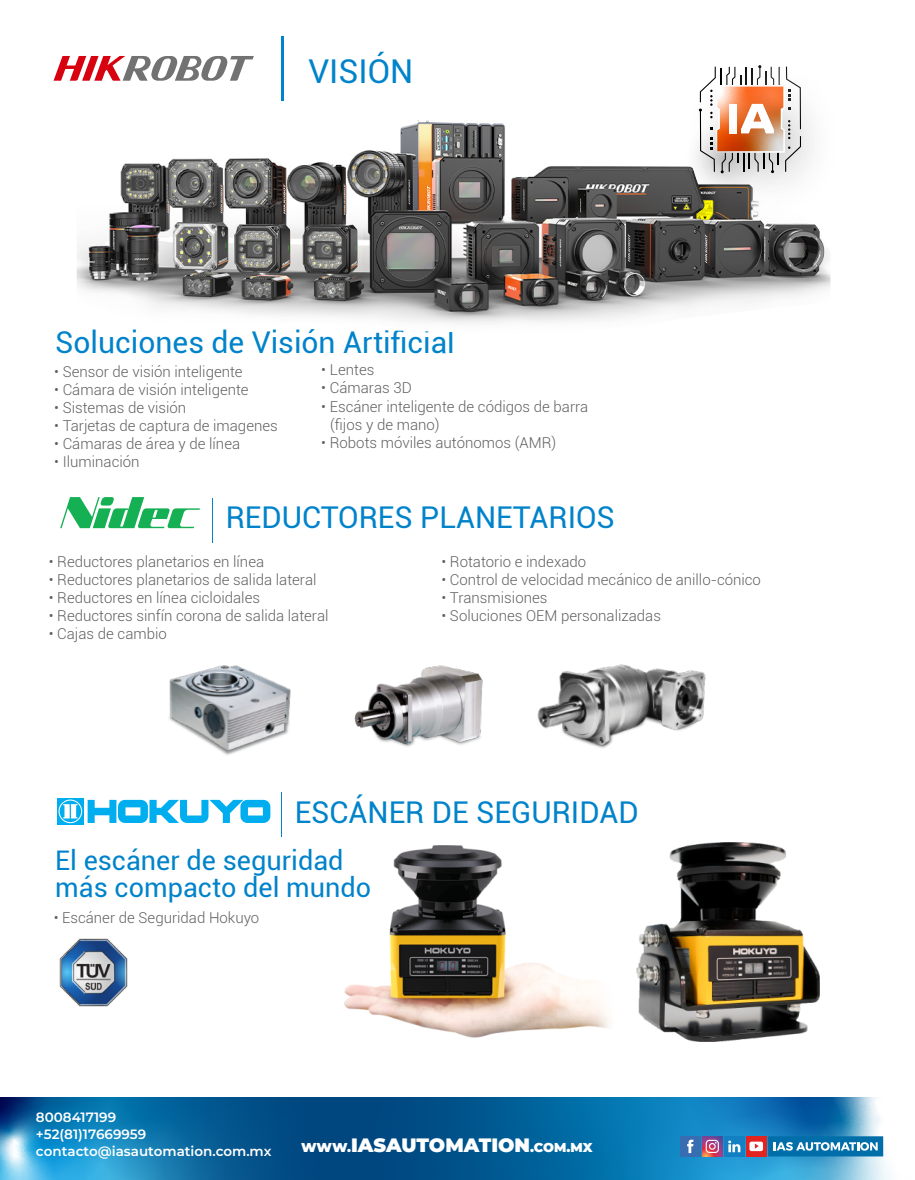
<style>
.page{position:relative;width:915px;height:1180px;background:#fff}
.page>*{position:absolute;margin:0;border:0;box-sizing:border-box;transform-origin:0 0}
.t1{font:32.85px "Roboto";color:#0083ca}
.t2{font:30px "Roboto";color:#0083ca}
.t3{font:27px/27px "Roboto";color:#0083ca}
.t4{font:900 19.35px "Montserrat";color:#fff}
.t5{font:300 15px/18px "Roboto";color:#606060}
.t6{font:600 13.5px/16.5px "Montserrat";color:#fff}
.s1{font-size:12.9px}
</style>
<div class="page">
<svg style="left:60px;top:497px;width:140px;height:31px"></svg>
<hr style="left:212px;top:498px;width:1px;height:44px;background:#0083ca">
<hr style="left:281px;top:791px;width:1px;height:45px;background:#0083ca">
<img style="left:537px;top:664px;width:169px;height:84px">
<img style="left:354px;top:665px;width:129px;height:82px">
<img style="left:169px;top:665px;width:122px;height:90px">
<hr style="left:282px;top:36px;width:2px;height:64px;background:#0083ca">
<img style="left:77px;top:120px;width:753px;height:204px">
<img style="left:636px;top:842px;width:183px;height:199px">
<img style="left:344px;top:845px;width:265px;height:192px">
<img style="left:59px;top:938px;width:69px;height:69px">
<img style="left:664px;top:120px;width:166px;height:118px">
<img style="left:813px;top:120px;width:17px;height:99px">
<img style="left:677px;top:120px;width:136px;height:99px">
<svg style="left:698px;top:84px;width:102px;height:89px"></svg>
<svg style="left:707px;top:32px;width:126px;height:127px"></svg>
<svg style="left:681px;top:117px;width:82px;height:83px"></svg>
<svg style="left:0;top:1097px;width:889px;height:82px;background:#1470a7"></svg>
<div style="left:767px;top:1136px;width:115px;height:20px;background:#006ea8"></div>
<div style="left:745px;top:1136px;width:21px;height:20px;background:#e32320"></div>
<div style="left:680px;top:1136px;width:20px;height:20px;background:#386db2"></div>
<svg style="left:749px;top:1141px;width:13px;height:9px"></svg>
<svg style="left:687px;top:1139px;width:6px;height:13px"></svg>
<div style="left:724px;top:1136px;width:20px;height:20px;background:#1280c2"></div>
<svg style="left:728px;top:1140px;width:12px;height:12px"></svg>
<svg style="left:702px;top:1136px;width:20px;height:20px"></svg>
<svg style="left:705px;top:1139px;width:13px;height:13px"></svg>
<svg style="left:773px;top:1142px;width:104px;height:8px"></svg>
<svg style="left:54px;top:56px;width:200px;height:25px"></svg>
<div style="left:57px;top:798px;width:26px;height:26px;background:#00aeef"></div>
<svg style="left:88px;top:799px;width:182px;height:23px"></svg>
<svg style="left:58px;top:799px;width:24px;height:24px"></svg>
<h1 class="t1" style="left:308px;top:48px;width:106px">VISIÓN</h1>
<h2 class="t2" style="left:55px;top:322px;width:401px">Soluciones de Visión Artificial</h2>
<p class="t5" style="left:54px;top:362px;width:190px">• Sensor de visión inteligente</p>
<p class="t5" style="left:54px;top:380px;width:196px">• Cámara de visión inteligente</p>
<p class="t5" style="left:54px;top:398px;width:133px">• Sistemas de visión</p>
<p class="t5" style="left:54px;top:416px;width:225px">• Tarjetas de captura de imagenes</p>
<p class="t5" style="left:54px;top:434px;width:187px">• Cámaras de área y de línea</p>
<p class="t5" style="left:54px;top:452px;width:87px">• Iluminación</p>
<p class="t5" style="left:321px;top:360px;width:55px">• Lentes</p>
<p class="t5" style="left:321px;top:378px;width:92px">• Cámaras 3D</p>
<p class="t5" style="left:330px;top:396px;width:259px;text-indent:-9px">• Escáner inteligente de códigos de barra (fijos y de mano)</p>
<p class="t5" style="left:321px;top:432px;width:236px">• Robots móviles autónomos (AMR)</p>
<h2 class="t2" style="left:226px;top:496px;width:390px">REDUCTORES PLANETARIOS</h2>
<p class="t5" style="left:49px;top:552px;width:217px">• Reductores planetarios en línea</p>
<p class="t5" style="left:49px;top:570px;width:269px">• Reductores planetarios de salida lateral</p>
<p class="t5" style="left:49px;top:588px;width:213px">• Reductores en línea cicloidales</p>
<p class="t5" style="left:49px;top:606px;width:281px">• Reductores sinfín corona de salida lateral</p>
<p class="t5" style="left:49px;top:624px;width:119px">• Cajas de cambio</p>
<p class="t5" style="left:441px;top:552px;width:146px">• Rotatorio e indexado</p>
<p class="t5" style="left:441px;top:570px;width:321px">• Control de velocidad mecánico de anillo-cónico</p>
<p class="t5" style="left:441px;top:588px;width:107px">• Transmisiones</p>
<p class="t5" style="left:441px;top:606px;width:221px">• Soluciones OEM personalizadas</p>
<h2 class="t2" style="left:294px;top:791px;width:345px">ESCÁNER DE SEGURIDAD</h2>
<h3 class="t3" style="left:55px;top:845px;width:317px">El escáner de seguridad más compacto del mundo</h3>
<p class="t5" style="left:54px;top:907px;width:207px">• Escáner de Seguridad Hokuyo</p>
<p class="t6" style="left:36px;top:1108px;width:237px">8008417199<br>+52(81)17669959 contacto@iasautomation.com.mx</p>
<p class="t4" style="left:301px;top:1130px;width:293px"><span class="s1">WWW.</span>IASAUTOMATION<span class="s1">.COM.MX</span></p>
</div>
